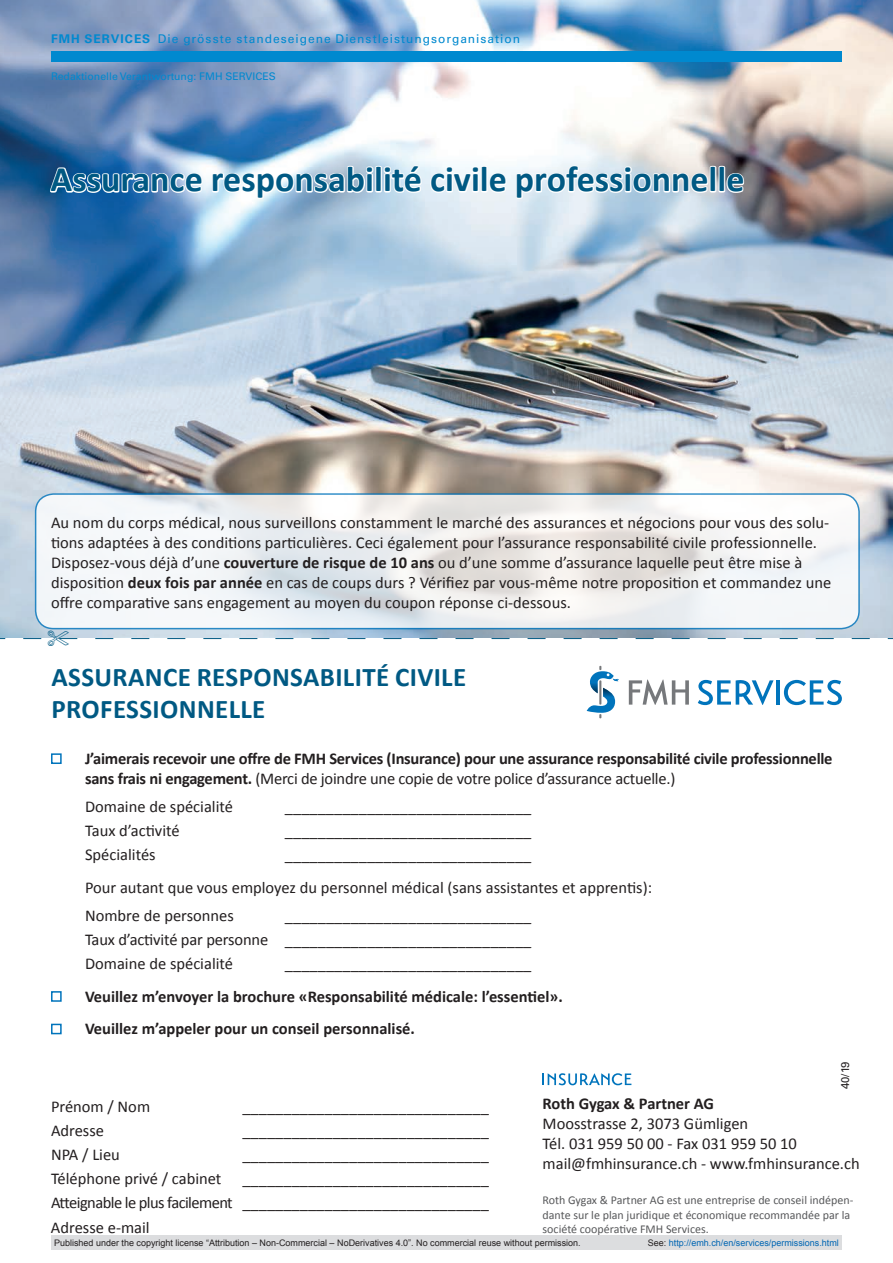
<style>
.page{position:relative;width:893px;height:1263px;background:#fff}
.page>*{position:absolute;margin:0;border:0;box-sizing:border-box;transform-origin:0 0}
.t1{font:700 36px "Calibri";color:#005983}
.t2{font:700 27px/32.4px "Calibri";letter-spacing:.015em;color:#005983}
.t3{font:16.5px/19.8px "Calibri";color:#231f20}
.t4{font:700 16.5px/19.8px "Calibri";letter-spacing:-.015em;color:#231f20}
.t5{font:12px/14.4px "Calibri";color:#57585a}
.t6{font:12px "Univers LT Std";letter-spacing:.08em;color:#0089cf}
.t7{font:11.25px "Univers LT Std";color:#231f20}
.t8{font:10.5px "Univers LT Std";color:#0089cf}
.t9{font:9px "Arial";color:#231f20}
.t10{font:9px "Arial";color:#0166b3}
.s1{font-weight:700}
.s2{font-weight:400}
.s3{color:#231f20}
</style>
<div class="page">
<img style="left:0;top:0;width:893px;height:631px">
<div style="left:51px;top:753px;width:11px;height:11px;border:2px solid #0074bc"></div>
<div style="left:51px;top:991px;width:11px;height:11px;border:2px solid #0074bc"></div>
<div style="left:51px;top:1024px;width:11px;height:10px;border:2px solid #0074bc"></div>
<svg style="left:36px;top:494px;width:823px;height:135px;fill:#f3f3f4"></svg>
<div style="left:35px;top:493px;width:825px;height:136px;border:2px solid #0074bc;border-radius:18px"></div>
<svg style="left:543px;top:1073px;width:88px;height:12px"></svg>
<svg style="left:48px;top:159px;width:156px;height:36px"></svg>
<svg style="left:210px;top:160px;width:298px;height:41px"></svg>
<svg style="left:514px;top:164px;width:232px;height:37px"></svg>
<svg style="left:698px;top:679px;width:75px;height:26px"></svg>
<hr style="left:776px;top:680px;width:4px;height:25px;background:#0074bc">
<svg style="left:784px;top:680px;width:58px;height:25px"></svg>
<svg style="left:629px;top:680px;width:60px;height:25px"></svg>
<svg style="left:587px;top:665px;width:32px;height:54px"></svg>
<div style="left:51px;top:51px;width:791px;height:11px;background:#0089cf"></div>
<div style="left:51px;top:1235px;width:791px;height:15px;background:#dcdddf"></div>
<svg style="left:0;top:631px;width:893px;height:9px;background:#b3c6d5"></svg>
<p class="t6" style="left:51px;top:31px;width:470px"><span class="s1">FMH SERVICES</span> Die grösste standeseigene Dienstleistungsorganisation</p>
<p class="t8" style="left:51px;top:70px;width:226px">Redaktionelle Verantwortung: FMH SERVICES</p>
<h1 class="t1" style="left:51px;top:156px;width:695px">Assurance responsabilité civile professionnelle</h1>
<p class="t3" style="left:51px;top:513px;width:782px">Au nom du corps médical, nous surveillons constamment le marché des assurances et négocions pour vous des solu&shy;tions adaptées à des conditions particulières. Ceci également pour l’assurance responsabilité civile professionnelle.<br>Disposez-vous déjà d’une <span class="s1">couverture de risque de 10 ans</span> ou d’une somme d’assurance laquelle peut être mise à disposition <span class="s1">deux fois par année</span> en cas de coups durs ? Vérifiez par vous-même notre proposition et commandez une offre comparative sans engagement au moyen du coupon réponse ci-dessous.</p>
<h2 class="t2" style="left:52px;top:661px;width:416px">ASSURANCE RESPONSABILITÉ CIVILE<br>PROFESSIONNELLE</h2>
<p class="t4" style="left:85px;top:749px;width:749px">J’aimerais recevoir une offre de FMH Services (Insurance) pour une assurance responsabilité civile professionnelle sans frais ni engagement. <span class="s2">(Merci de joindre une copie de votre police d’assurance actuelle.)</span></p>
<p class="t3" style="left:85px;top:797px;width:150px">Domaine de spécialité</p>
<p class="t3" style="left:285px;top:797px;width:248px">______________________________</p>
<p class="t3" style="left:85px;top:821px;width:96px">Taux d’activité</p>
<p class="t3" style="left:285px;top:821px;width:248px">______________________________</p>
<p class="t3" style="left:85px;top:845px;width:72px">Spécialités</p>
<p class="t3" style="left:85px;top:838px;width:569px;line-height:32.5px;text-indent:200px">______________________________<br>Pour autant que vous employez du personnel médical (sans assistantes et apprentis):</p>
<p class="t3" style="left:85px;top:906px;width:150px">Nombre de personnes</p>
<p class="t3" style="left:85px;top:904px;width:448px;line-height:24px;text-align:justify;text-indent:200px">______________________________ Taux d’activité par personne ______________________________ Domaine de spécialité</p>
<p class="t3" style="left:285px;top:954px;width:248px">______________________________</p>
<p class="t4" style="left:85px;top:980px;width:479px;line-height:32.5px">Veuillez m’envoyer la brochure «Responsabilité médicale: l’essentiel».<br>Veuillez m’appeler pour un conseil personnalisé.</p>
<p class="t7" style="left:838px;top:1089px;width:29px;rotate:-90deg">40/19</p>
<p class="t3" style="left:51px;top:1097px;width:101px">Prénom / Nom</p>
<p class="t3" style="left:51px;top:1121px;width:55px">Adresse</p>
<p class="t3" style="left:51px;top:1145px;width:70px">NPA / Lieu</p>
<p class="t3" style="left:242px;top:1097px;width:248px">______________________________</p>
<p class="t3" style="left:242px;top:1121px;width:248px">______________________________</p>
<p class="t3" style="left:242px;top:1145px;width:248px">______________________________</p>
<p class="t3" style="left:51px;top:1169px;width:172px">Téléphone privé / cabinet</p>
<p class="t3" style="left:51px;top:1167px;width:439px;line-height:24px;text-align:justify;text-indent:191px">______________________________ Atteignable le plus facilement ______________________________ Adresse e-mail</p>
<p class="t4" style="left:543px;top:1094px;width:173px">Roth Gygax &amp; Partner AG</p>
<p class="t3" style="left:543px;top:1114px;width:319px">Moosstrasse 2, 3073 Gümligen<br>Tél. 031 959 50 00 - Fax 031 959 50 10 mail@fmhinsurance.ch - www.fmhinsurance.ch</p>
<p class="t5" style="left:543px;top:1193px;width:312px">Roth Gygax &amp; Partner AG est une entreprise de conseil indépen&shy;dante sur le plan juridique et économique recommandée par la société coopérative FMH Services.</p>
<p class="t9" style="left:54px;top:1237px;width:528px">Published under the copyright license “Attribution – Non-Commercial – NoDerivatives 4.0”. No commercial reuse without permission.</p>
<p class="t10" style="left:648px;top:1237px;width:193px"><span class="s3">See:</span> http://emh.ch/en/services/permissions.html</p>
</div>
